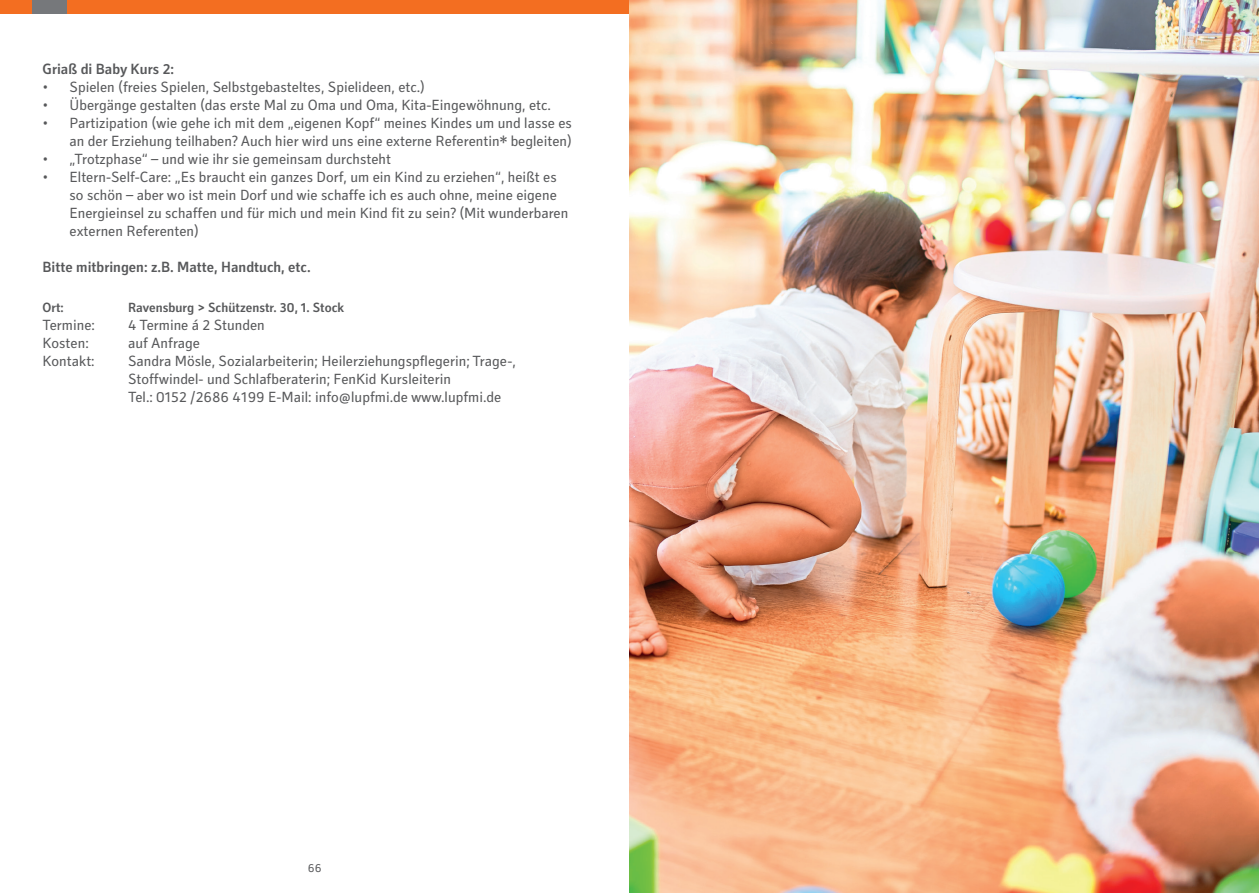
<style>
.page{position:relative;width:1259px;height:893px;background:#fff}
.page>*{position:absolute;margin:0;border:0;box-sizing:border-box;transform-origin:0 0}
.t1{font:15px/18px "Secca";color:#57585a}
.t2{font:500 15px "Secca";color:#57585a}
.t3{font:500 13.5px "Secca";color:#57585a}
.t4{font:12px "Secca";color:#57585a}
</style>
<div class="page">
<div style="left:32px;top:0;width:35px;height:14px;background:#76787b"></div>
<div style="left:67px;top:0;width:562px;height:14px;background:#f36e21"></div>
<div style="left:0;top:0;width:32px;height:14px;background:#f36e21"></div>
<img style="left:629px;top:0;width:630px;height:893px">
<p class="t2" style="left:43px;top:60px;width:133px">Griaß di Baby Kurs 2:</p>
<p class="t1" style="left:43px;top:78px;width:384px">• Spielen (freies Spielen, Selbstgebasteltes, Spielideen, etc.)</p>
<p class="t1" style="left:43px;top:96px;width:510px">• Übergänge gestalten (das erste Mal zu Oma und Oma, Kita-Eingewöhnung, etc.</p>
<p class="t1" style="left:43px;top:114px;width:531px;text-align:right">• Partizipation (wie gehe ich mit dem „eigenen Kopf“ meines Kindes um und lasse es an der Erziehung teilhaben? Auch hier wird uns eine externe Referentin* begleiten)</p>
<p class="t1" style="left:43px;top:150px;width:350px">• „Trotzphase“ – und wie ihr sie gemeinsam durchsteht</p>
<p class="t1" style="left:70px;top:168px;width:500px;text-indent:-27px">• Eltern-Self-Care: „Es braucht ein ganzes Dorf, um ein Kind zu erziehen“, heißt es so schön – aber wo ist mein Dorf und wie schaffe ich es auch ohne, meine eigene Energieinsel zu schaffen und für mich und mein Kind fit zu sein? (Mit wunderbaren externen Referenten)</p>
<p class="t2" style="left:43px;top:258px;width:270px">Bitte mitbringen: z.B. Matte, Handtuch, etc.</p>
<p class="t3" style="left:43px;top:300px;width:23px">Ort:</p>
<p class="t3" style="left:128px;top:300px;width:218px">Ravensburg &gt; Schützenstr. 30, 1. Stock</p>
<p class="t1" style="left:43px;top:316px;width:54px">Termine:</p>
<p class="t1" style="left:128px;top:316px;width:138px">4 Termine á 2 Stunden</p>
<p class="t1" style="left:43px;top:334px;width:48px">Kosten:</p>
<p class="t1" style="left:128px;top:334px;width:73px">auf Anfrage</p>
<p class="t1" style="left:43px;top:352px;width:54px">Kontakt:</p>
<p class="t1" style="left:128px;top:352px;width:389px">Sandra Mösle, Sozialarbeiterin; Heilerziehungspflegerin; Trage-,<br>Stoffwindel- und Schlafberaterin; FenKid Kursleiterin<br>Tel.: 0152 /2686 4199 E-Mail: info@lupfmi.de www.lupfmi.de</p>
<p class="t4" style="left:308px;top:860px;width:15px">66</p>
</div>
